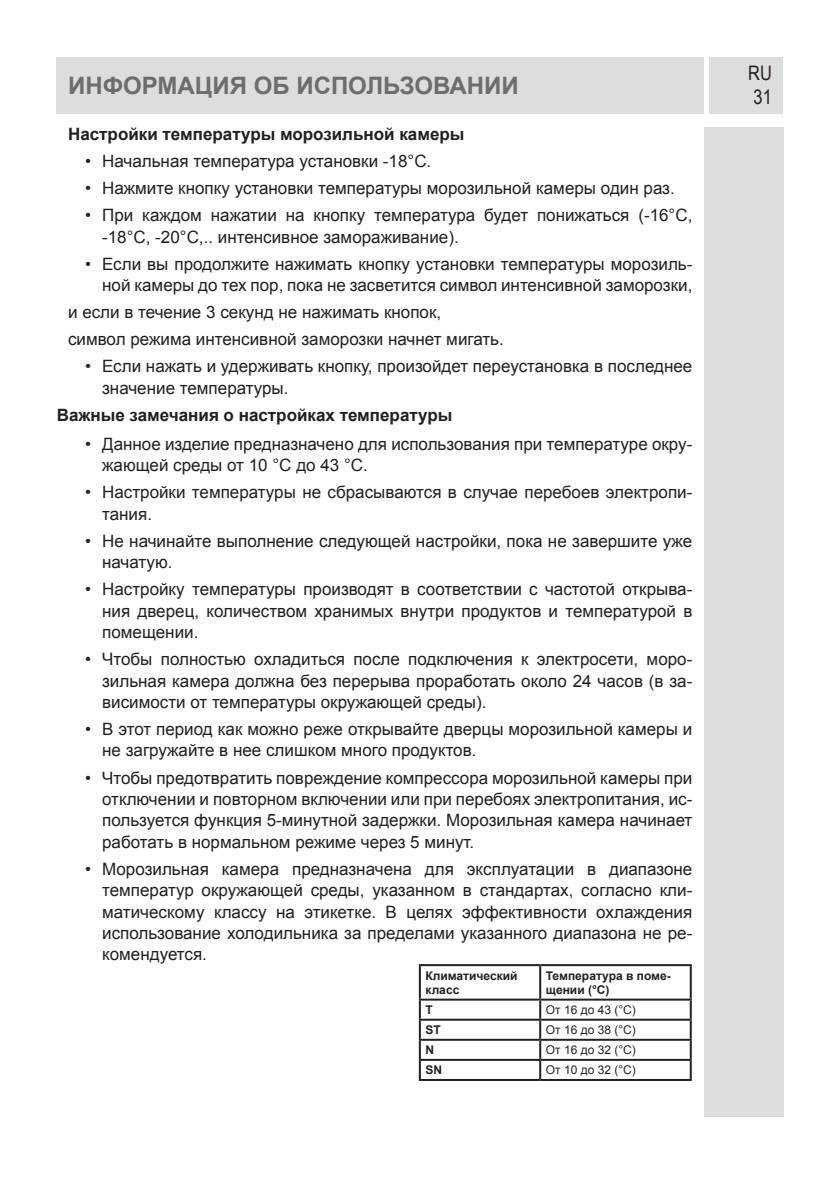
<style>
.page{position:relative;width:840px;height:1191px;background:#fff}
.page>*{position:absolute;margin:0;border:0;box-sizing:border-box;transform-origin:0 0}
.t1{font:700 24px "Arial";color:#6c6d70}
.t2{font:20px/24px "Arial Narrow";color:#231f20}
.t3{font:17px/21.4px "Arial";color:#231f20}
.t4{font:700 17px "Arial";color:#231f20}
.t5{font:700 12px/14.4px "Arial";color:#231f20}
.t6{font:12px "Arial";color:#231f20}
</style>
<div class="page">
<div style="left:57px;top:57px;width:646px;height:56px;background:#dcdddf"></div>
<div style="left:709px;top:57px;width:73px;height:56px;background:#dcdddf"></div>
<div style="left:612px;top:128px;width:170px;height:989px;background:#dcdddf"></div>
<div style="left:57px;top:128px;width:646px;height:989px;background:#fff"></div>
<hr style="left:418px;top:964px;width:122px;height:2px;background:#231f20">
<hr style="left:418px;top:966px;width:2px;height:32px;background:#231f20">
<hr style="left:540px;top:964px;width:151px;height:2px;background:#231f20">
<hr style="left:539px;top:966px;width:2px;height:32px;background:#231f20">
<hr style="left:689px;top:966px;width:2px;height:32px;background:#231f20">
<hr style="left:418px;top:998px;width:122px;height:2px;background:#231f20">
<hr style="left:540px;top:998px;width:151px;height:2px;background:#231f20">
<hr style="left:418px;top:1018px;width:122px;height:2px;background:#231f20">
<hr style="left:540px;top:1018px;width:151px;height:2px;background:#231f20">
<hr style="left:418px;top:1038px;width:122px;height:2px;background:#231f20">
<hr style="left:540px;top:1038px;width:151px;height:2px;background:#231f20">
<hr style="left:418px;top:1058px;width:122px;height:2px;background:#231f20">
<svg style="left:418px;top:1000px;width:2px;height:79px"></svg>
<hr style="left:540px;top:1058px;width:151px;height:2px;background:#231f20">
<svg style="left:539px;top:1000px;width:2px;height:79px"></svg>
<svg style="left:689px;top:1000px;width:2px;height:79px"></svg>
<hr style="left:418px;top:1079px;width:122px;height:2px;background:#231f20">
<hr style="left:540px;top:1079px;width:151px;height:2px;background:#231f20">
<h1 class="t1" style="left:68px;top:70px;width:452px">ИНФОРМАЦИЯ ОБ ИСПОЛЬЗОВАНИИ</h1>
<p class="t4" style="left:68px;top:123px;width:397px">Настройки температуры морозильной камеры</p>
<p class="t3" style="left:85px;top:151px;width:347px">• Начальная температура установки -18°C.</p>
<p class="t3" style="left:85px;top:178px;width:591px">• Нажмите кнопку установки температуры морозильной камеры один раз.</p>
<p class="t3" style="left:102px;top:205px;width:591px;text-indent:-17px">• При каждом нажатии на кнопку температура будет понижаться (-16°C, -18°C, -20°C,.. интенсивное замораживание).</p>
<p class="t3" style="left:85px;top:253px;width:608px;text-align:right">• Если вы продолжите нажимать кнопку установки температуры морозиль&shy;ной камеры до тех пор, пока не засветится символ интенсивной заморозки,</p>
<p class="t3" style="left:68px;top:299px;width:437px;line-height:27px">и если в течение 3 секунд не нажимать кнопок,<br>символ режима интенсивной заморозки начнет мигать.</p>
<p class="t3" style="left:102px;top:356px;width:591px;text-indent:-17px">• Если нажать и удерживать кнопку, произойдет переустановка в последнее значение температуры.</p>
<p class="t4" style="left:57px;top:404px;width:397px">Важные замечания о настройках температуры</p>
<p class="t3" style="left:102px;top:433px;width:591px;text-indent:-17px">• Данное изделие предназначено для использования при температуре окру&shy;жающей среды от 10 °C до 43 °C.</p>
<p class="t3" style="left:102px;top:482px;width:591px;text-indent:-17px">• Настройки температуры не сбрасываются в случае перебоев электропи&shy;тания.</p>
<p class="t3" style="left:102px;top:530px;width:591px;text-indent:-17px">• Не начинайте выполнение следующей настройки, пока не завершите уже начатую.</p>
<p class="t3" style="left:102px;top:579px;width:591px;text-align:justify;text-indent:-17px">• Настройку температуры производят в соответствии с частотой открыва&shy;ния дверец, количеством хранимых внутри продуктов и температурой в помещении.</p>
<p class="t3" style="left:102px;top:648px;width:591px;text-align:justify;text-indent:-17px">• Чтобы полностью охладиться после подключения к электросети, моро&shy;зильная камера должна без перерыва проработать около 24 часов (в за&shy;висимости от температуры окружающей среды).</p>
<p class="t3" style="left:102px;top:718px;width:591px;text-indent:-17px">• В этот период как можно реже открывайте дверцы морозильной камеры и не загружайте в нее слишком много продуктов.</p>
<p class="t3" style="left:102px;top:767px;width:591px;text-align:justify;text-indent:-17px">• Чтобы предотвратить повреждение компрессора морозильной камеры при отключении и повторном включении или при перебоях электропитания, ис&shy;пользуется функция 5-минутной задержки. Морозильная камера начинает работать в нормальном режиме через 5 минут.</p>
<p class="t3" style="left:102px;top:858px;width:591px;text-align:justify;text-indent:-17px">• Морозильная камера предназначена для эксплуатации в диапазоне температур окружающей среды, указанном в стандартах, согласно кли&shy;матическому классу на этикетке. В целях эффективности охлаждения использование холодильника за пределами указанного диапазона не ре&shy;комендуется.</p>
<p class="t5" style="left:425px;top:968px;width:93px">Климатический класс</p>
<p class="t5" style="left:545px;top:968px;width:126px">Температура в поме&shy;щении (°C)</p>
<p class="t5" style="left:425px;top:1003px;width:9px">T</p>
<p class="t6" style="left:545px;top:1002px;width:91px">От 16 до 43 (°C)</p>
<p class="t5" style="left:425px;top:1023px;width:17px">ST</p>
<p class="t6" style="left:545px;top:1022px;width:91px">От 16 до 38 (°C)</p>
<p class="t5" style="left:425px;top:1043px;width:10px">N</p>
<p class="t6" style="left:545px;top:1042px;width:91px">От 16 до 32 (°C)</p>
<p class="t5" style="left:425px;top:1063px;width:18px">SN</p>
<p class="t6" style="left:545px;top:1062px;width:91px">От 10 до 32 (°C)</p>
<p class="t2" style="left:747px;top:61px;width:25px">RU<br>31</p>
</div>
